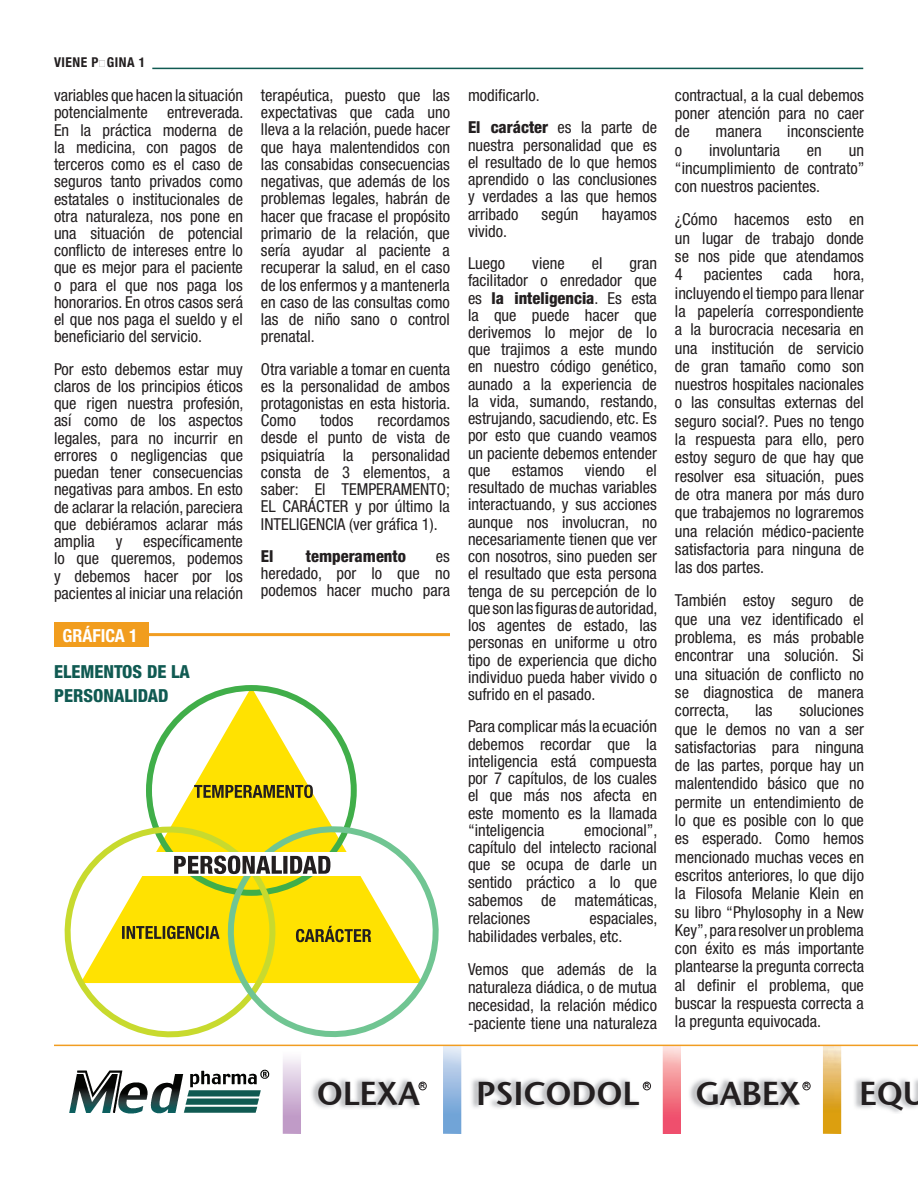
<style>
.page{position:relative;width:918px;height:1188px;background:#fff}
.page>*{position:absolute;margin:0;border:0;box-sizing:border-box;transform-origin:0 0}
.t1{font:33px "Stone Sans Sem ITCTT Semi";letter-spacing:-.005em;color:#231f20}
.t2{font:800 condensed 18px/24px "Helvetica Neue LT Std";color:#105a52}
.t3{font:700 condensed 18px "Helvetica Neue LT Std";color:#fff}
.t4{font:condensed 16.5px/17.2px "Helvetica Neue LT Std";color:#231f20;text-align:justify}
.t5{font:800 condensed 16.5px "Helvetica Neue LT Std";color:#231f20}
.t6{font:700 condensed 13.5px "Helvetica Neue";letter-spacing:.035em;color:#231f20}
.t7{font:700 6.75px "Arial";color:#231f20}
.s1{font-weight:800}
</style>
<div class="page">
<div style="left:54px;top:623px;width:94px;height:24px;background:#f19d1e"></div>
<img style="left:663px;top:1046px;width:18px;height:88px">
<img style="left:823px;top:1046px;width:18px;height:88px">
<img style="left:311px;top:1078px;width:108px;height:31px">
<img style="left:471px;top:1078px;width:167px;height:31px">
<img style="left:689px;top:1078px;width:108px;height:31px">
<img style="left:854px;top:1078px;width:64px;height:35px">
<div style="left:419px;top:1082px;width:8px;height:8px;border:1px solid #231f20;border-radius:50%"></div>
<div style="left:643px;top:1082px;width:8px;height:8px;border:1px solid #231f20;border-radius:50%"></div>
<div style="left:802px;top:1082px;width:9px;height:8px;border:1px solid #231f20;border-radius:50%"></div>
<hr style="left:54px;top:1045px;width:864px;height:1px;background:#f19d21">
<img style="left:69px;top:1069px;width:201px;height:45px">
<svg style="left:146px;top:687px;width:211px;height:128px"></svg>
<div style="left:146px;top:685px;width:211px;height:211px;border:6px solid #40ae49;border-radius:50%"></div>
<svg style="left:54px;top:815px;width:162px;height:232px"></svg>
<svg style="left:216px;top:807px;width:242px;height:250px"></svg>
<div style="left:134px;top:853px;width:237px;height:23px;background:#fff"></div>
<svg style="left:174px;top:856px;width:156px;height:18px"></svg>
<svg style="left:194px;top:785px;width:119px;height:13px"></svg>
<svg style="left:296px;top:926px;width:75px;height:16px"></svg>
<svg style="left:122px;top:926px;width:98px;height:13px"></svg>
<hr style="left:148px;top:633px;width:302px;height:3px;background:#f19d21">
<svg style="left:146px;top:688px;width:22px;height:15px"></svg>
<hr style="left:152px;top:68px;width:711px;height:1px;background:#105a52">
<p class="t6" style="left:54px;top:54px;width:93px">VIENE P¡GINA 1</p>
<p class="t4" style="left:54px;top:87px;width:191px">variables que hacen la situación potencialmente entreverada.<br>En la práctica moderna de la medicina, con pagos de terceros como es el caso de seguros tanto privados como estatales o institucionales de otra naturaleza, nos pone en una situación de potencial conflicto de intereses entre lo que es mejor para el paciente o para el que nos paga los honorarios. En otros casos será el que nos paga el sueldo y el beneficiario del servicio.</p>
<p class="t4" style="left:54px;top:360px;width:191px">Por esto debemos estar muy claros de los principios éticos que rigen nuestra profesión, así como de los aspectos legales, para no incurrir en errores o negligencias que puedan tener consecuencias negativas para ambos. En esto de aclarar la relación, pareciera que debiéramos aclarar más amplia</p>
<p class="t4" style="left:54px;top:533px;width:191px;text-indent:89px">específicamente lo que queremos, podemos y debemos hacer por los pacientes al iniciar una relación</p>
<p class="t4" style="left:116px;top:533px;width:8px">y</p>
<p class="t3" style="left:63px;top:625px;width:77px">GRÁFICA 1</p>
<p class="t2" style="left:54px;top:660px;width:137px">ELEMENTOS DE LA<br>PERSONALIDAD</p>
<p class="t4" style="left:261px;top:86px;width:191px">terapéutica, puesto que las expectativas que cada uno lleva a la relación, puede hacer que haya malentendidos con las consabidas consecuencias negativas, que además de los problemas legales, habrán de hacer que fracase el propósito primario de la relación, que sería ayudar al paciente a recuperar la salud, en el caso de los enfermos y a mantenerla en caso de las consultas como las de niño sano o control prenatal.</p>
<p class="t4" style="left:261px;top:360px;width:191px">Otra variable a tomar en cuenta es la personalidad de ambos protagonistas en esta historia.<br>Como</p>
<p class="t4" style="left:261px;top:412px;width:191px;text-indent:117px">recordamos desde el punto de vista de psiquiatría la personalidad consta de 3 elementos, a saber: El TEMPERAMENTO; EL CARÁCTER y por último la INTELIGENCIA (ver gráfica 1).</p>
<p class="t5" style="left:261px;top:546px;width:14px">El</p>
<p class="t5" style="left:306px;top:546px;width:102px">temperamento</p>
<p class="t4" style="left:320px;top:412px;width:35px">todos</p>
<p class="t4" style="left:261px;top:547px;width:191px;text-indent:175px">es heredado, por lo que no podemos hacer mucho para</p>
<p class="t4" style="left:468px;top:79px;width:191px;line-height:32.2px">modificarlo.<br><span class="s1">El carácter</span> es la parte de</p>
<p class="t4" style="left:468px;top:136px;width:191px">nuestra personalidad que es el resultado de lo que hemos aprendido o las conclusiones y verdades a las que hemos arribado</p>
<p class="t4" style="left:542px;top:205px;width:38px">según</p>
<p class="t4" style="left:602px;top:205px;width:57px">hayamos</p>
<p class="t4" style="left:468px;top:215px;width:41px;line-height:32.2px">vivido.<br>Luego</p>
<p class="t4" style="left:532px;top:254px;width:34px">viene</p>
<p class="t4" style="left:592px;top:254px;width:12px">el</p>
<p class="t4" style="left:468px;top:254px;width:191px;text-indent:162px">gran facilitador o enredador que es <span class="s1">la inteligencia</span>. Es esta la que puede hacer que derivemos lo mejor de lo que trajimos a este mundo en nuestro código genético, aunado a la experiencia de la vida, sumando, restando, estrujando, sacudiendo, etc. Es por esto que cuando veamos un paciente debemos entender que</p>
<p class="t4" style="left:468px;top:461px;width:191px;text-indent:178px">el resultado de muchas variables interactuando, y sus acciones aunque nos involucran, no necesariamente tienen que ver con nosotros, sino pueden ser el resultado que esta persona tenga de su percepción de lo que son las figuras de autoridad, los agentes de estado, las personas en uniforme u otro tipo de experiencia que dicho individuo pueda haber vivido o sufrido en el pasado.</p>
<p class="t4" style="left:468px;top:718px;width:191px">Para complicar más la ecuación debemos recordar que la inteligencia está compuesta por 7 capítulos, de los cuales el que más nos afecta en este momento es la llamada “inteligencia</p>
<p class="t4" style="left:512px;top:461px;width:53px">estamos</p>
<p class="t4" style="left:585px;top:461px;width:41px">viendo</p>
<p class="t4" style="left:468px;top:821px;width:191px;line-height:17.7px;text-indent:116px">emocional”, capítulo del intelecto racional que se ocupa de darle un sentido práctico a lo que sabemos de matemáticas, relaciones</p>
<p class="t4" style="left:468px;top:909px;width:191px;line-height:17.9px;text-indent:122px">espaciales, habilidades verbales, etc.</p>
<p class="t4" style="left:468px;top:960px;width:191px;line-height:17.9px">Vemos que además de la naturaleza diádica, o de mutua necesidad, la relación médico -paciente tiene una naturaleza</p>
<p class="t4" style="left:675px;top:86px;width:191px;line-height:18.3px">contractual, a la cual debemos poner atención para no caer de</p>
<p class="t4" style="left:715px;top:123px;width:48px">manera</p>
<p class="t4" style="left:787px;top:123px;width:78px">inconsciente</p>
<p class="t4" style="left:675px;top:141px;width:9px">o</p>
<p class="t4" style="left:709px;top:141px;width:72px">involuntaria</p>
<p class="t4" style="left:807px;top:141px;width:16px">en</p>
<p class="t4" style="left:675px;top:141px;width:191px;line-height:18.3px;text-indent:174px">un “incumplimiento de contrato” con nuestros pacientes.</p>
<p class="t4" style="left:675px;top:210px;width:190px;line-height:18.3px">¿Cómo hacemos esto en un lugar de trabajo donde se nos pide que atendamos 4</p>
<p class="t4" style="left:675px;top:265px;width:191px;line-height:18.3px;text-indent:158px">hora, incluyendo el tiempo para llenar la papelería correspondiente a la burocracia necesaria en una institución de servicio de gran tamaño como son nuestros hospitales nacionales o las consultas externas del seguro social?. Pues no tengo la respuesta para ello, pero estoy seguro de que hay que resolver esa situación, pues de otra manera por más duro que trabajemos no lograremos una relación médico-paciente satisfactoria para ninguna de las dos partes.</p>
<p class="t4" style="left:675px;top:591px;width:191px;line-height:18.3px">También estoy seguro de que una vez identificado el problema, es más probable encontrar una solución. Si una situación de conflicto no se diagnostica de manera correcta,</p>
<p class="t4" style="left:704px;top:266px;width:60px">pacientes</p>
<p class="t4" style="left:783px;top:266px;width:31px">cada</p>
<p class="t4" style="left:675px;top:701px;width:191px;line-height:18.3px;text-indent:125px">soluciones que le demos no van a ser satisfactorias para ninguna de las partes, porque hay un malentendido básico que no permite un entendimiento de lo que es posible con lo que es esperado. Como hemos mencionado muchas veces en escritos anteriores, lo que dijo la Filosofa Melanie Klein en su libro “Phylosophy in a New Key”, para resolver un problema con éxito es más importante plantearse la pregunta correcta al definir el problema, que buscar la respuesta correcta a la pregunta equivocada.</p>
<p class="t4" style="left:755px;top:702px;width:19px">las</p>
<h1 class="t1" style="left:317px;top:1066px;width:105px">OLEXA</h1>
<h1 class="t1" style="left:476px;top:1066px;width:165px">PSICODOL</h1>
<p class="t7" style="left:644px;top:1082px;width:6px">R</p>
<h1 class="t1" style="left:695px;top:1066px;width:107px">GABEX</h1>
<p class="t7" style="left:804px;top:1082px;width:6px">R</p>
<h1 class="t1" style="left:859px;top:1066px;width:69px">EQU</h1>
<p class="t7" style="left:420px;top:1082px;width:6px">R</p>
</div>
